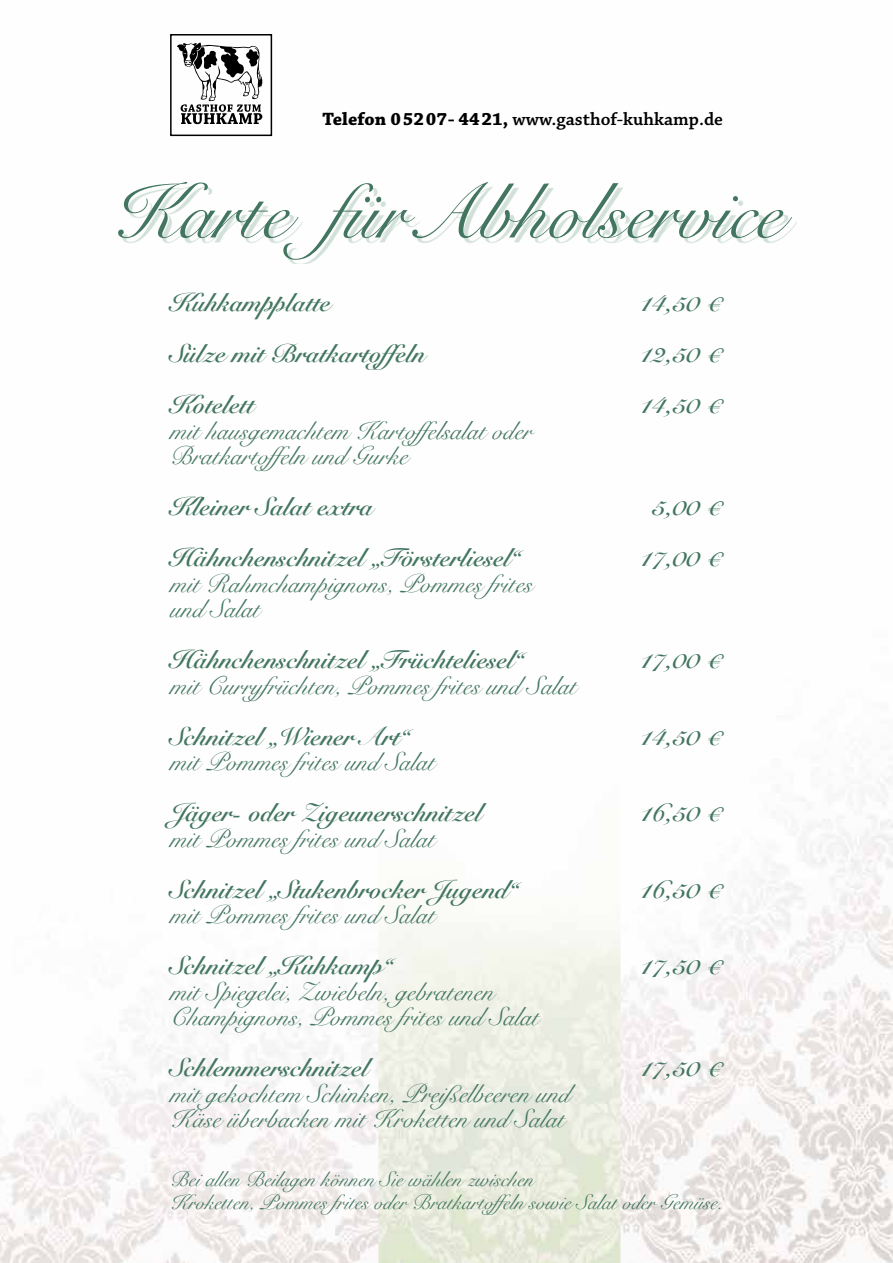
<style>
.page{position:relative;width:893px;height:1263px;background:#fff}
.page>*{position:absolute;margin:0;border:0;box-sizing:border-box;transform-origin:0 0}
.t1{font:78px "Snell Roundhand";color:#437660}
.t2{font:25.5px/25.5px "Snell Roundhand";color:#437660}
.t3{font:700 25.5px "Snell Roundhand";color:#437660}
.t4{font:21px/23.2px "Snell Roundhand";color:#437660}
.t5{font:600 18.75px "Chaparral Pro";color:#000}
.s1{font-weight:700}
</style>
<div class="page">
<img style="left:0;top:34px;width:893px;height:1229px">
<div style="left:123px;top:187px;width:674px;height:77px;background:#c3d7cd;opacity:.75"></div>
<svg style="left:176px;top:43px;width:86px;height:81px"></svg>
<div style="left:170px;top:34px;width:102px;height:102px;border:2px solid #000"></div>
<p class="t5" style="left:322px;top:108px;width:402px"><span class="s1">Telefon 05207- 4421,</span> www.gasthof-kuhkamp.de</p>
<h1 class="t1" style="left:111px;top:150px;width:673px">Karte fürAbholservice</h1>
<p class="t3" style="left:170px;top:281px;width:162px">Kuhkampplatte</p>
<p class="t3" style="left:641px;top:281px;width:83px">14,50 €</p>
<p class="t3" style="left:170px;top:332px;width:256px">Sülze mit Bratkartoffeln</p>
<p class="t3" style="left:641px;top:332px;width:83px">12,50 €</p>
<p class="t3" style="left:170px;top:383px;width:86px">Kotelett</p>
<p class="t3" style="left:641px;top:383px;width:83px">14,50 €</p>
<p class="t2" style="left:170px;top:417px;width:363px">mit hausgemachtem Kartoffelsalat oder<br>Bratkartoffeln und Gurke</p>
<p class="t3" style="left:170px;top:485px;width:205px">Kleiner Salat extra</p>
<p class="t3" style="left:652px;top:485px;width:72px">5,00 €</p>
<p class="t3" style="left:170px;top:536px;width:352px">Hähnchenschnitzel „Försterliesel“</p>
<p class="t3" style="left:641px;top:536px;width:83px">17,00 €</p>
<p class="t2" style="left:170px;top:570px;width:364px">mit Rahmchampignons, Pommes frites und Salat</p>
<p class="t3" style="left:170px;top:638px;width:355px">Hähnchenschnitzel „Früchteliesel“</p>
<p class="t3" style="left:641px;top:638px;width:83px">17,00 €</p>
<p class="t2" style="left:170px;top:672px;width:408px">mit Curryfrüchten, Pommes frites und Salat</p>
<p class="t3" style="left:170px;top:714px;width:241px">Schnitzel „Wiener Art“</p>
<p class="t3" style="left:641px;top:714px;width:83px">14,50 €</p>
<p class="t2" style="left:170px;top:749px;width:266px">mit Pommes frites und Salat</p>
<p class="t3" style="left:170px;top:791px;width:313px">Jäger- oder Zigeunerschnitzel</p>
<p class="t3" style="left:641px;top:791px;width:83px">16,50 €</p>
<p class="t2" style="left:170px;top:825px;width:266px">mit Pommes frites und Salat</p>
<p class="t3" style="left:170px;top:867px;width:350px">Schnitzel „Stukenbrocker Jugend“</p>
<p class="t3" style="left:641px;top:867px;width:83px">16,50 €</p>
<p class="t2" style="left:170px;top:902px;width:266px">mit Pommes frites und Salat</p>
<p class="t3" style="left:170px;top:944px;width:224px">Schnitzel „Kuhkamp“</p>
<p class="t3" style="left:641px;top:944px;width:83px">17,50 €</p>
<p class="t2" style="left:170px;top:978px;width:370px">mit Spiegelei, Zwiebeln, gebratenen<br>Champignons, Pommes frites und Salat</p>
<p class="t3" style="left:170px;top:1046px;width:200px">Schlemmerschnitzel</p>
<p class="t3" style="left:641px;top:1046px;width:83px">17,50 €</p>
<p class="t2" style="left:170px;top:1080px;width:401px">mit gekochtem Schinken, Preißelbeeren und<br>Käse überbacken mit Kroketten und Salat</p>
<p class="t4" style="left:170px;top:1167px;width:554px">Bei allen Beilagen können Sie wählen zwischen<br>Kroketten, Pommes frites oder Bratkartoffeln sowie Salat oder Gemüse.</p>
</div>
